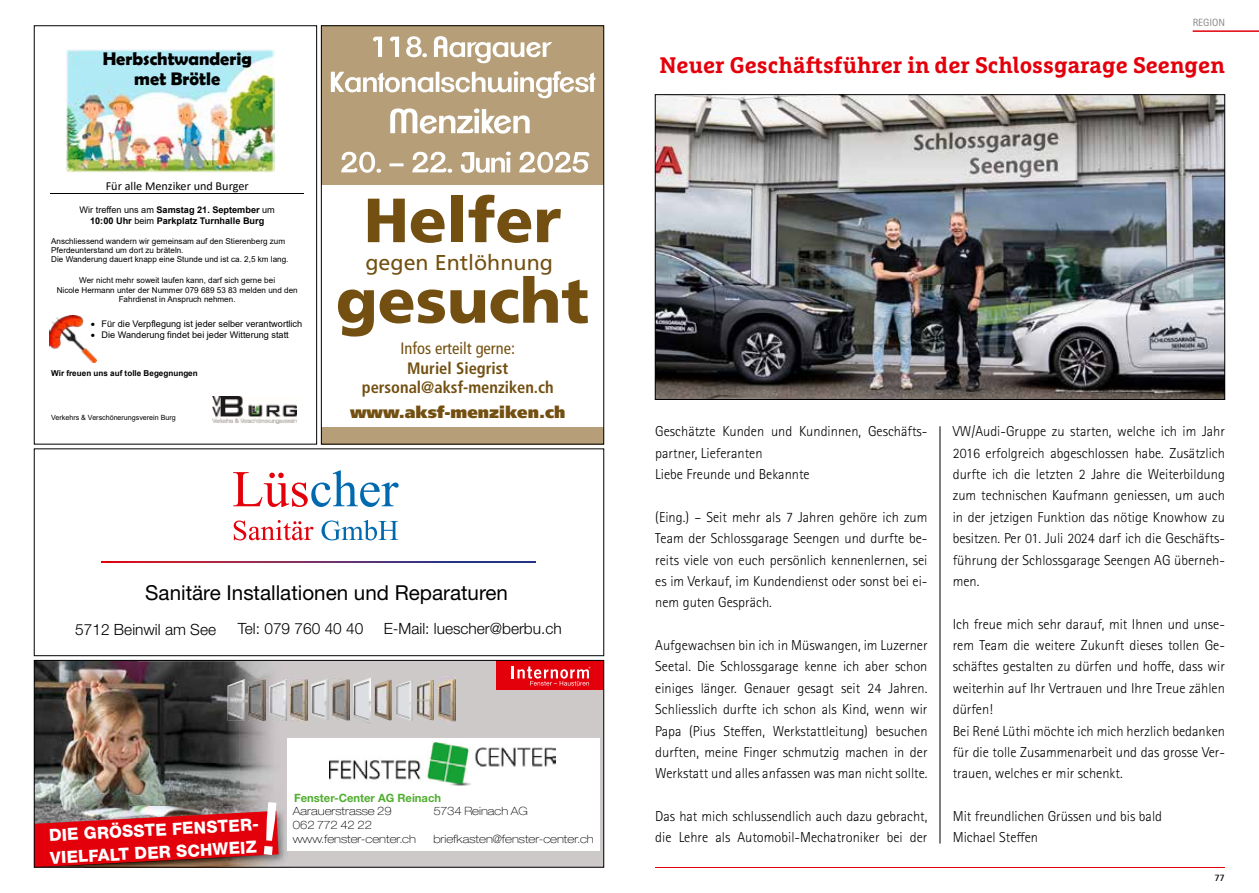
<style>
.page{position:relative;width:1259px;height:893px;background:#fff}
.page>*{position:absolute;margin:0;border:0;box-sizing:border-box;transform-origin:0 0}
.t1{font:900 62.4px/80.6px "Frutiger LT Std";color:#735011;text-align:center}
.t2{font:700 22.5px "Marselis Slab Pro";color:#e3000b}
.t3{font:21.45px "Frutiger LT Std";color:#735011}
.t4{font:21.15px "Toyota Type";color:#0c0606}
.t5{font:20.55px "Helvetica Neue LT Std";color:#000}
.t6{font:700 18.3px/20.5px "Berlin Sans FB Demi";color:#000;text-align:center}
.t7{font:800 16.8px/22.6px "Helvetica Neue LT Pro";color:#fff}
.t8{font:700 condensed 16.5px/19.8px "Frutiger LT Std";color:#735011;text-align:center}
.t9{font:900 16.5px "Frutiger LT Std";color:#735011}
.t10{font:condensed 16.5px "Frutiger LT Std";color:#735011}
.t11{font:16.35px "Helvetica Neue LT Std";color:#000}
.t12{font:300 15.45px "Helvetica Neue LT Std";color:#000}
.t13{font:300 14.4px/21.3px "Rotis Sans Serif Std";color:#000}
.t14{font:12.15px "Calibri";color:#000}
.t15{font:100 expanded 11.4px/13.8px "Helvetica Neue LT Pro";color:#000}
.t16{font:700 11.4px "Helvetica Neue LT Pro";color:#50ae2f}
.t17{font:10.5px "Rotis Sans Serif Std";color:#868786}
.t18{font:700 9.9px "Rotis Sans Serif Std";color:#000}
.t19{font:9.15px "Arial";color:#000}
.t20{font:700 9.15px/10.5px "Arial";color:#000;text-align:center}
.t21{font:8.1px/9.3px "Arial";color:#000}
.t22{font:700 8.1px "Arial";color:#000}
.t23{font:7.2px "Arial";color:#000}
.s1{font-weight:400}
</style>
<div class="page">
<hr style="left:1192px;top:30px;width:67px;height:2px;background:#e3000b">
<hr style="left:655px;top:867px;width:570px;height:1px;background:#e3000b">
<svg style="left:101px;top:470px;width:435px;height:93px"></svg>
<div style="left:34px;top:449px;width:570px;height:207px;border:1px solid #000"></div>
<div style="left:291px;top:662px;width:311px;height:203px;background:#cdc9c9"></div>
<img style="left:36px;top:712px;width:204px;height:90px">
<img style="left:240px;top:712px;width:51px;height:153px">
<img style="left:36px;top:662px;width:255px;height:50px">
<img style="left:278px;top:807px;width:10px;height:58px">
<div style="left:497px;top:660px;width:107px;height:30px;background:#e3000b"></div>
<svg style="left:512px;top:666px;width:78px;height:20px"></svg>
<div style="left:287px;top:738px;width:313px;height:112px;background:#fff"></div>
<img style="left:332px;top:677px;width:18px;height:45px">
<img style="left:354px;top:677px;width:17px;height:47px">
<img style="left:292px;top:678px;width:16px;height:45px">
<img style="left:291px;top:678px;width:1px;height:45px">
<img style="left:438px;top:677px;width:17px;height:47px">
<img style="left:375px;top:679px;width:17px;height:42px">
<img style="left:395px;top:679px;width:18px;height:45px">
<img style="left:269px;top:678px;width:18px;height:43px">
<img style="left:228px;top:679px;width:17px;height:41px">
<img style="left:309px;top:675px;width:20px;height:49px">
<img style="left:417px;top:679px;width:17px;height:42px">
<img style="left:248px;top:678px;width:18px;height:44px">
<img style="left:329px;top:742px;width:226px;height:43px">
<div style="left:34px;top:660px;width:570px;height:207px;border:1px solid #000"></div>
<img style="left:657px;top:96px;width:566px;height:302px">
<hr style="left:939px;top:426px;width:1px;height:417px;background:#000">
<img style="left:66px;top:50px;width:208px;height:123px">
<img style="left:50px;top:316px;width:47px;height:47px">
<hr style="left:51px;top:194px;width:253px;height:1px;background:#000">
<img style="left:213px;top:396px;width:83px;height:28px">
<div style="left:34px;top:26px;width:283px;height:418px;border:1px solid #000"></div>
<div style="left:322px;top:427px;width:282px;height:17px;background:#b59e78"></div>
<div style="left:321px;top:26px;width:283px;height:159px;background:#b59e78"></div>
<svg style="left:373px;top:36px;width:179px;height:27px"></svg>
<svg style="left:331px;top:71px;width:264px;height:27px"></svg>
<svg style="left:390px;top:108px;width:139px;height:26px"></svg>
<svg style="left:341px;top:152px;width:248px;height:21px"></svg>
<div style="left:321px;top:26px;width:283px;height:418px;border:1px solid #000"></div>
<img style="left:34px;top:802px;width:244px;height:65px">
<p class="t6" style="left:103px;top:48px;width:151px">Herbschtwanderig met Brötle</p>
<p class="t14" style="left:106px;top:177px;width:144px">Für alle Menziker und Burger</p>
<p class="t20" style="left:80px;top:205px;width:197px"><span class="s1">Wir treffen uns am</span> Samstag 21. September <span class="s1">um<br></span>10:00 Uhr <span class="s1">beim</span> Parkplatz Turnhalle Burg</p>
<p class="t21" style="left:51px;top:236px;width:239px">Anschliessend wandern wir gemeinsam auf den Stierenberg zum<br>Pferdeunterstand um dort zu bräteln.<br>Die Wanderung dauert knapp eine Stunde und ist ca. 2,5 km lang.</p>
<p class="t21" style="left:57px;top:276px;width:243px;text-align:center">Wer nicht mehr soweit laufen kann, darf sich gerne bei<br>Nicole Hermann unter der Nummer 079 689 53 83 melden und den<br>Fahrdienst in Anspruch nehmen.</p>
<p class="t19" style="left:91px;top:317px;width:213px">• Für die Verpflegung ist jeder selber verantwortlich</p>
<p class="t19" style="left:91px;top:329px;width:199px">• Die Wanderung findet bei jeder Witterung statt</p>
<p class="t22" style="left:51px;top:367px;width:148px">Wir freuen uns auf tolle Begegnungen</p>
<p class="t23" style="left:51px;top:413px;width:126px">Verkehrs &amp; Verschönerungsverein Burg</p>
<h1 class="t1" style="left:336px;top:180px;width:254px">Helfer gesucht</h1>
<h3 class="t3" style="left:365px;top:250px;width:189px">gegen Entlöhnung</h3>
<p class="t10" style="left:400px;top:339px;width:116px">Infos erteilt gerne:</p>
<p class="t8" style="left:362px;top:358px;width:193px">Muriel Siegrist personal@aksf-menziken.ch</p>
<p class="t9" style="left:350px;top:402px;width:217px">www.aksf-menziken.ch</p>
<p class="t11" style="left:75px;top:576px;width:289px">Sanitäre Installationen und Reparaturen</p>
<p class="t12" style="left:75px;top:620px;width:142px">5712 Beinwil am See</p>
<p class="t12" style="left:384px;top:619px;width:180px">E-Mail: luescher@berbu.ch</p>
<h3 class="t5" style="left:145px;top:580px;width:364px">Sanitäre Installationen und Reparaturen</h3>
<p class="t12" style="left:238px;top:619px;width:127px">Tel: 079 760 40 40</p>
<p class="t12" style="left:238px;top:591px;width:142px">5712 Beinwil am See</p>
<p class="t7" style="left:48px;top:824px;width:213px;rotate:-3deg">DIE GRÖSSTE FENSTER-<br>VIELFALT DER SCHWEIZ</p>
<p class="t16" style="left:294px;top:790px;width:149px">Fenster-Center AG Reinach</p>
<p class="t15" style="left:293px;top:804px;width:100px">Aarauerstrasse 29</p>
<p class="t15" style="left:433px;top:804px;width:96px">5734 Reinach AG</p>
<p class="t15" style="left:293px;top:818px;width:125px">062 772 42 22 www.fenster-center.ch</p>
<p class="t15" style="left:433px;top:832px;width:162px">briefkasten@fenster-center.ch</p>
<p class="t17" style="left:1192px;top:16px;width:34px">REGION</p>
<h2 class="t2" style="left:659px;top:51px;width:567px">Neuer Geschäftsführer in der Schlossgarage Seengen</h2>
<h3 class="t4" style="left:814px;top:414px;width:260px">28. &amp; 29. September 2024</h3>
<p class="t13" style="left:952px;top:421px;width:274px;text-align:justify">VW/Audi-Gruppe zu starten, welche ich im Jahr 2016 erfolgreich abgeschlossen habe. Zusätzlich durfte ich die letzten 2 Jahre die Weiterbildung zum technischen Kaufmann geniessen, um auch in der jetzigen Funktion das nötige Knowhow zu besitzen. Per 01. Juli 2024 darf ich die Geschäfts&shy;führung der Schlossgarage Seengen AG überneh&shy;men.</p>
<p class="t13" style="left:952px;top:613px;width:274px">Ich freue mich sehr darauf, mit Ihnen und unse&shy;rem Team die weitere Zukunft dieses tollen Ge&shy;schäftes gestalten zu dürfen und hoffe, dass wir weiterhin auf Ihr Vertrauen und Ihre Treue zählen dürfen!<br>Bei René Lüthi möchte ich mich herzlich bedanken für die tolle Zusammenarbeit und das grosse Ver&shy;trauen, welches er mir schenkt.</p>
<p class="t13" style="left:952px;top:806px;width:211px">Mit freundlichen Grüssen und bis bald<br>Michael Steffen</p>
<p class="t13" style="left:655px;top:421px;width:274px">Geschätzte Kunden und Kundinnen, Geschäfts&shy;partner, Lieferanten<br>Liebe Freunde und Bekannte</p>
<p class="t13" style="left:655px;top:506px;width:274px;text-align:justify">(Eing.) – Seit mehr als 7 Jahren gehöre ich zum Team der Schlossgarage Seengen und durfte be&shy;reits viele von euch persönlich kennenlernen, sei es im Verkauf, im Kundendienst oder sonst bei ei&shy;nem guten Gespräch.</p>
<p class="t13" style="left:655px;top:635px;width:274px;text-align:justify">Aufgewachsen bin ich in Müswangen, im Luzerner Seetal. Die Schlossgarage kenne ich aber schon einiges länger. Genauer gesagt seit 24 Jahren.<br>Schliesslich durfte ich schon als Kind, wenn wir Papa (Pius Steffen, Werkstattleitung) besuchen durften, meine Finger schmutzig machen in der Werkstatt und alles anfassen was man nicht sollte.</p>
<p class="t13" style="left:655px;top:806px;width:274px">Das hat mich schlussendlich auch dazu gebracht, die Lehre als Automobil-Mechatroniker bei der</p>
<p class="t18" style="left:1214px;top:871px;width:12px">77</p>
</div>
